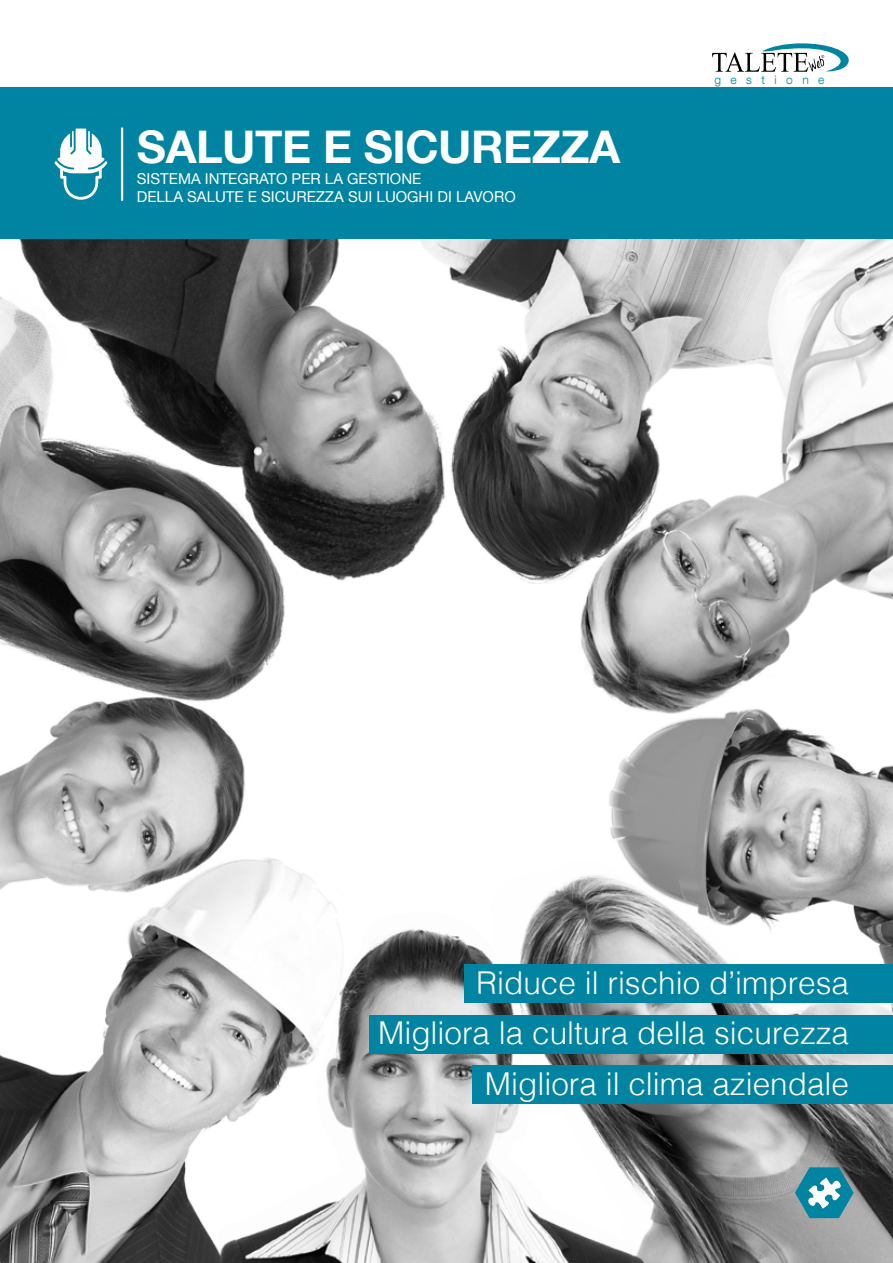
<style>
.page{position:relative;width:893px;height:1263px;background:#fff}
.page>*{position:absolute;margin:0;border:0;box-sizing:border-box;transform-origin:0 0}
.t1{font:700 45px "Helvetica Neue LT Com";letter-spacing:-.01em;color:#fff}
.t2{font:300 31.5px "Helvetica";color:#fff}
.t3{font:15px/18px "Helvetica Neue LT Com";color:#fff}
.t4{font:300 12px "Helvetica Neue LT Com";letter-spacing:.79em;color:#0084a1}
</style>
<div class="page">
<img style="left:0;top:239px;width:893px;height:1024px">
<div style="left:0;top:88px;width:893px;height:151px;background:#0084a1"></div>
<div style="left:465px;top:965px;width:428px;height:38px;background:#0084a1"></div>
<div style="left:472px;top:1066px;width:421px;height:38px;background:#0084a1"></div>
<div style="left:370px;top:1015px;width:523px;height:38px;background:#0084a1"></div>
<hr style="left:121px;top:128px;width:2px;height:73px;background:#fff">
<svg style="left:795px;top:1167px;width:59px;height:51px;background:#519dad"></svg>
<svg style="left:712px;top:43px;width:137px;height:29px"></svg>
<svg style="left:54px;top:129px;width:53px;height:71px"></svg>
<h1 class="t1" style="left:137px;top:119px;width:485px">SALUTE E SICUREZZA</h1>
<p class="t3" style="left:137px;top:169px;width:380px">SISTEMA INTEGRATO PER LA GESTIONE<br>DELLA SALUTE E SICUREZZA SUI LUOGHI DI LAVORO</p>
<p class="t4" style="left:714px;top:73px;width:112px">gestione</p>
<p class="t2" style="left:476px;top:956px;width:374px">Riduce il rischio d’impresa</p>
<p class="t2" style="left:378px;top:1006px;width:472px">Migliora la cultura della sicurezza</p>
<p class="t2" style="left:485px;top:1057px;width:366px">Migliora il clima aziendale</p>
</div>
